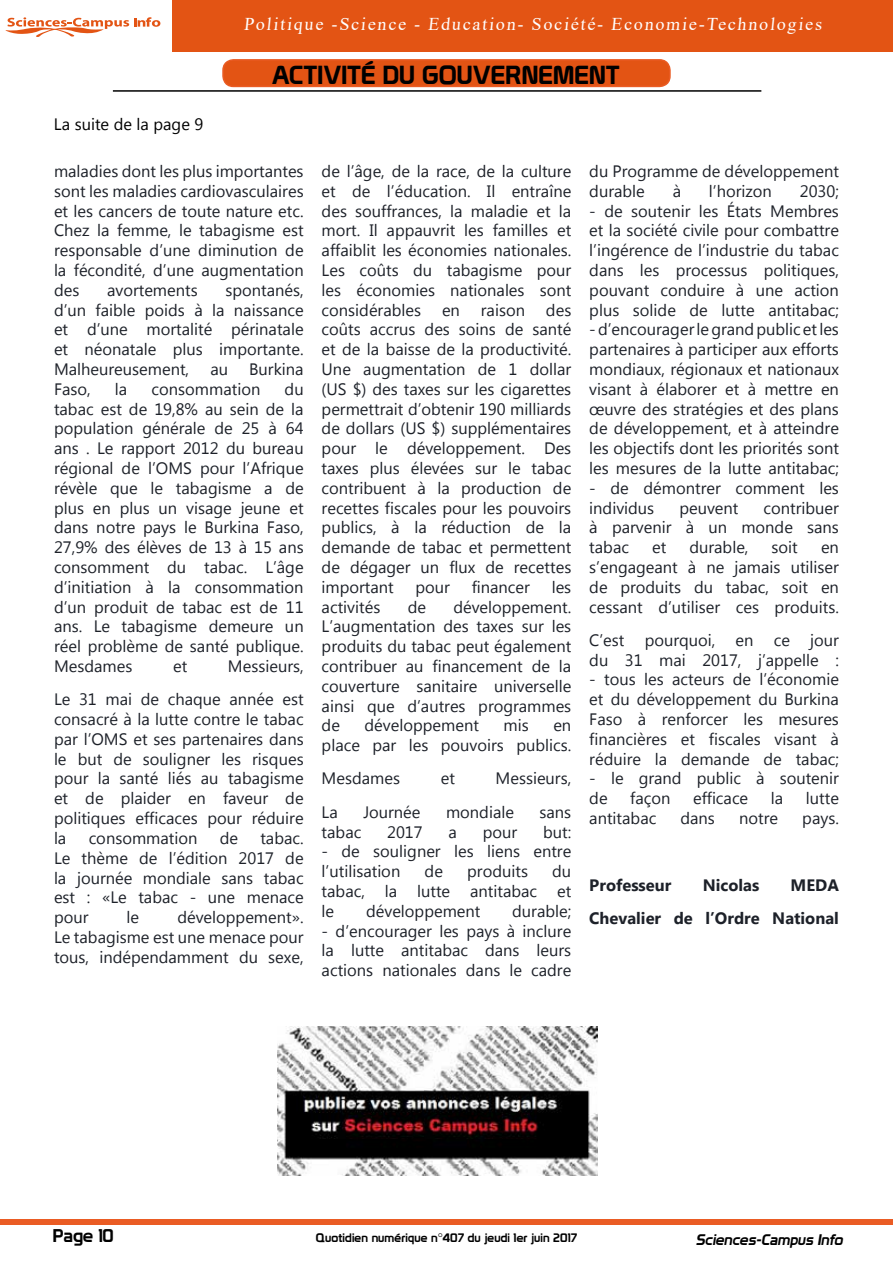
<style>
.page{position:relative;width:893px;height:1263px;background:#fff}
.page>*{position:absolute;margin:0;border:0;box-sizing:border-box;transform-origin:0 0}
.t1{font:25.5px "Prototype";color:#000}
.t2{font:18px "Times New Roman";color:#fff}
.t3{font:18px "Prototype";color:#000}
.t4{font:16.5px/19.8px "Myanmar Text";color:#1d2129;text-align:justify}
.t5{font:700 16.5px/33.3px "Myanmar Text";color:#1d2129;text-align:right}
.t6{font:16.5px "Myanmar Text";color:#000}
.t7{font:italic 15px "Prototype";color:#000}
.t8{font:12px "Prototype";letter-spacing:.01em;color:#000}
</style>
<div class="page">
<div style="left:1px;top:1219px;width:892px;height:6px;background:#ea5c24"></div>
<hr style="left:113px;top:90px;width:648px;height:2px;background:#000">
<div style="left:223px;top:60px;width:447px;height:26px;background:#e35414;border-radius:10px"></div>
<div style="left:222px;top:59px;width:449px;height:28px;border:2px solid #ea5c24;border-radius:10px"></div>
<svg style="left:5px;top:17px;width:155px;height:20px"></svg>
<div style="left:172px;top:0;width:721px;height:52px;background:#e35414"></div>
<img style="left:277px;top:1027px;width:320px;height:148px">
<p class="t2" style="left:244px;top:11px;width:582px">Politique -Science - Education- Société- Economie-Technologies</p>
<p class="t6" style="left:54px;top:115px;width:151px">La suite de la page 9</p>
<h1 class="t1" style="left:272px;top:59px;width:350px">ACTIVITÉ DU GOUVERNEMENT</h1>
<p class="t4" style="left:54px;top:161px;width:251px">maladies dont les plus importantes sont les maladies cardiovasculaires et les cancers de toute nature etc.<br>Chez la femme, le tabagisme est responsable d’une diminution de la fécondité, d’une augmentation des</p>
<p class="t4" style="left:54px;top:280px;width:251px;text-indent:171px">spontanés, d’un faible poids à la naissance et d’une mortalité périnatale et néonatale plus importante.<br>Malheureusement,</p>
<p class="t4" style="left:107px;top:280px;width:92px">avortements</p>
<p class="t4" style="left:210px;top:359px;width:19px">au</p>
<p class="t4" style="left:249px;top:359px;width:56px">Burkina</p>
<p class="t4" style="left:54px;top:379px;width:251px;text-indent:231px">du tabac est de 19,8% au sein de la population générale de 25 à 64 ans . Le rapport 2012 du bureau régional de l’OMS pour l’Afrique révèle que le tabagisme a de plus en plus un visage jeune et dans notre pays le Burkina Faso, 27,9% des élèves de 13 à 15 ans consomment du tabac. L’âge d’initiation à la consommation d’un produit de tabac est de 11 ans. Le tabagisme demeure un réel problème de santé publique.<br>Mesdames</p>
<p class="t4" style="left:54px;top:379px;width:38px">Faso,</p>
<p class="t4" style="left:115px;top:379px;width:14px">la</p>
<p class="t4" style="left:152px;top:379px;width:110px">consommation</p>
<p class="t4" style="left:54px;top:650px;width:251px;line-height:33.3px;text-align:right">Messieurs,<br>Le 31 mai de chaque année est</p>
<p class="t4" style="left:54px;top:709px;width:251px">consacré à la lutte contre le tabac par l’OMS et ses partenaires dans le but de souligner les risques pour la santé liés au tabagisme et de plaider en faveur de politiques efficaces pour réduire la</p>
<p class="t4" style="left:173px;top:656px;width:16px">et</p>
<p class="t4" style="left:54px;top:828px;width:251px;text-indent:206px">tabac.<br>Le thème de l’édition 2017 de la journée mondiale sans tabac est : «Le tabac - une menace pour</p>
<p class="t4" style="left:89px;top:828px;width:110px">consommation</p>
<p class="t4" style="left:220px;top:828px;width:20px">de</p>
<p class="t4" style="left:54px;top:907px;width:251px;text-indent:123px">développement».<br>Le tabagisme est une menace pour tous, indépendamment du sexe,</p>
<p class="t4" style="left:127px;top:907px;width:14px">le</p>
<p class="t4" style="left:322px;top:161px;width:251px">de l’âge, de la race, de la culture et de l’éducation. Il entraîne des souffrances, la maladie et la mort. Il appauvrit les familles et affaiblit les économies nationales.<br>Les coûts du tabagisme pour les économies nationales sont considérables</p>
<p class="t4" style="left:322px;top:300px;width:251px;text-indent:224px">des coûts accrus des soins de santé et de la baisse de la productivité.<br>Une augmentation de 1 dollar (US $) des taxes sur les cigarettes permettrait d’obtenir 190 milliards de dollars (US $) supplémentaires pour le développement. Des taxes plus élevées sur le tabac contribuent à la production de recettes fiscales pour les pouvoirs publics, à la réduction de la demande de tabac et permettent de dégager un flux de recettes important</p>
<p class="t4" style="left:442px;top:300px;width:19px">en</p>
<p class="t4" style="left:481px;top:300px;width:46px">raison</p>
<p class="t4" style="left:416px;top:577px;width:36px">pour</p>
<p class="t4" style="left:472px;top:577px;width:60px">financer</p>
<p class="t4" style="left:552px;top:577px;width:21px">les</p>
<p class="t4" style="left:322px;top:597px;width:60px">activités</p>
<p class="t4" style="left:408px;top:597px;width:20px">de</p>
<p class="t4" style="left:322px;top:597px;width:251px;text-indent:132px">développement.<br>L’augmentation des taxes sur les produits du tabac peut également contribuer au financement de la couverture sanitaire universelle ainsi que d’autres programmes de</p>
<p class="t4" style="left:365px;top:716px;width:116px">développement</p>
<p class="t4" style="left:504px;top:716px;width:27px">mis</p>
<p class="t4" style="left:322px;top:716px;width:251px;text-align:right">en<br>place par les pouvoirs publics.</p>
<p class="t4" style="left:322px;top:769px;width:80px">Mesdames</p>
<p class="t4" style="left:441px;top:769px;width:16px">et</p>
<p class="t4" style="left:496px;top:769px;width:77px">Messieurs,</p>
<p class="t4" style="left:322px;top:802px;width:18px">La</p>
<p class="t4" style="left:363px;top:802px;width:59px">Journée</p>
<p class="t4" style="left:446px;top:802px;width:69px">mondiale</p>
<p class="t4" style="left:540px;top:802px;width:33px">sans</p>
<p class="t4" style="left:322px;top:822px;width:41px">tabac</p>
<p class="t4" style="left:387px;top:822px;width:37px">2017</p>
<p class="t4" style="left:449px;top:822px;width:10px">a</p>
<p class="t4" style="left:483px;top:822px;width:36px">pour</p>
<p class="t4" style="left:543px;top:822px;width:30px">but:</p>
<p class="t4" style="left:322px;top:842px;width:251px">- de souligner les liens entre l’utilisation</p>
<p class="t4" style="left:322px;top:861px;width:251px;text-indent:231px">du tabac, la lutte antitabac et le</p>
<p class="t4" style="left:425px;top:861px;width:20px">de</p>
<p class="t4" style="left:467px;top:861px;width:62px">produits</p>
<p class="t4" style="left:366px;top:901px;width:116px">développement</p>
<p class="t4" style="left:512px;top:901px;width:61px">durable;</p>
<p class="t4" style="left:322px;top:921px;width:251px">- d’encourager les pays à inclure la lutte antitabac dans leurs actions nationales dans le cadre</p>
<p class="t4" style="left:589px;top:161px;width:251px">du Programme de développement durable</p>
<p class="t4" style="left:673px;top:181px;width:10px">à</p>
<p class="t4" style="left:709px;top:181px;width:64px">l’horizon</p>
<p class="t4" style="left:800px;top:181px;width:41px">2030;</p>
<p class="t4" style="left:589px;top:201px;width:251px">- de soutenir les États Membres et la société civile pour combattre l’ingérence de l’industrie du tabac dans les processus politiques, pouvant conduire à une action plus solide de lutte antitabac;</p>
<p class="t4" style="left:589px;top:320px;width:251px">- d’encourager le grand public et les partenaires à participer aux efforts mondiaux, régionaux et nationaux visant à élaborer et à mettre en œuvre des stratégies et des plans de développement, et à atteindre les objectifs dont les priorités sont les mesures de la lutte antitabac;</p>
<p class="t4" style="left:589px;top:478px;width:251px">- de démontrer comment les individus</p>
<p class="t4" style="left:589px;top:498px;width:251px;text-indent:174px">contribuer à parvenir à un monde sans tabac</p>
<p class="t4" style="left:679px;top:498px;width:61px">peuvent</p>
<p class="t4" style="left:652px;top:538px;width:16px">et</p>
<p class="t4" style="left:689px;top:538px;width:61px">durable,</p>
<p class="t4" style="left:772px;top:538px;width:28px">soit</p>
<p class="t4" style="left:589px;top:538px;width:251px;text-indent:232px">en s’engageant à ne jamais utiliser de produits du tabac, soit en cessant d’utiliser ces produits.</p>
<p class="t4" style="left:589px;top:630px;width:251px">C’est pourquoi, en ce jour du 31 mai 2017, j’appelle :</p>
<p class="t4" style="left:589px;top:670px;width:251px">- tous les acteurs de l’économie et du développement du Burkina Faso à renforcer les mesures financières et fiscales visant à réduire la demande de tabac;</p>
<p class="t4" style="left:589px;top:769px;width:251px">- le grand public à soutenir de</p>
<p class="t4" style="left:630px;top:789px;width:42px">façon</p>
<p class="t4" style="left:693px;top:789px;width:57px">efficace</p>
<p class="t4" style="left:771px;top:789px;width:14px">la</p>
<p class="t4" style="left:806px;top:789px;width:35px">lutte</p>
<p class="t4" style="left:589px;top:808px;width:69px">antitabac</p>
<p class="t4" style="left:680px;top:808px;width:36px">dans</p>
<p class="t4" style="left:739px;top:808px;width:40px">notre</p>
<p class="t4" style="left:802px;top:808px;width:38px">pays.</p>
<p class="t5" style="left:589px;top:868px;width:84px">Professeur</p>
<p class="t5" style="left:703px;top:868px;width:58px">Nicolas</p>
<p class="t5" style="left:589px;top:868px;width:251px">MEDA<br>Chevalier de l’Ordre National</p>
<p class="t3" style="left:53px;top:1225px;width:62px">Page 10</p>
<p class="t8" style="left:316px;top:1230px;width:263px">Quotidien numérique n°407 du jeudi 1er juin 2017</p>
<p class="t7" style="left:696px;top:1231px;width:152px">Sciences-Campus Info</p>
</div>
